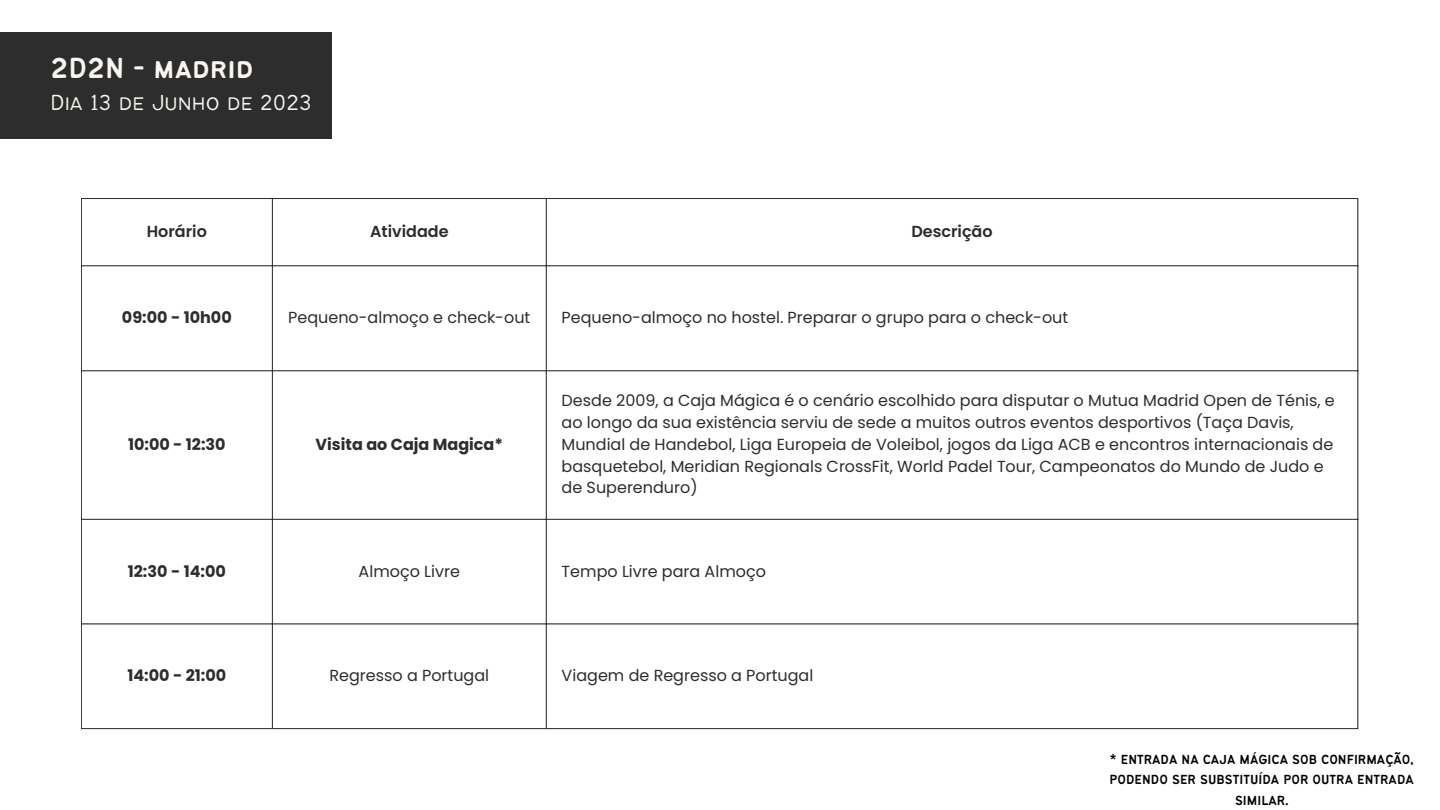
<style>
.page{position:relative;width:1440px;height:810px;background:#fff}
.page>*{position:absolute;margin:0;border:0;box-sizing:border-box;transform-origin:0 0}
.t1{font:32px "Bantayog";color:#f9f5f0}
.t2{font:300 24px "Bantayog";color:#f9f5f0}
.t3{font:16px/21.8px "Poppins";color:#2d2d2d}
.t4{font:700 16px "Poppins";color:#2d2d2d}
.t5{font:600 16px "Poppins";color:#2d2d2d}
.t6{font:14.5px/20.3px "Bantayog";color:#000;text-align:center}
</style>
<div class="page">
<div style="left:0;top:32px;width:332px;height:107px;background:#2d2d2d"></div>
<hr style="left:81px;top:199px;width:1px;height:529px;background:#2d2d2d">
<hr style="left:272px;top:199px;width:1px;height:529px;background:#2d2d2d">
<hr style="left:546px;top:199px;width:1px;height:529px;background:#2d2d2d">
<hr style="left:1358px;top:199px;width:1px;height:529px;background:#2d2d2d">
<hr style="left:81px;top:198px;width:1277px;height:1px;background:#2d2d2d">
<hr style="left:81px;top:265px;width:1277px;height:1px;background:#2d2d2d">
<hr style="left:81px;top:370px;width:1277px;height:1px;background:#2d2d2d">
<hr style="left:81px;top:519px;width:1277px;height:1px;background:#2d2d2d">
<hr style="left:81px;top:624px;width:1277px;height:1px;background:#2d2d2d">
<hr style="left:81px;top:728px;width:1277px;height:1px;background:#2d2d2d">
<h1 class="t1" style="left:51px;top:56px;width:205px">2D2N - madrid</h1>
<h2 class="t2" style="left:51px;top:93px;width:262px">Dia 13 de Junho de 2023</h2>
<p class="t5" style="left:147px;top:220px;width:62px">Horário</p>
<p class="t5" style="left:370px;top:220px;width:80px">Atividade</p>
<p class="t5" style="left:911px;top:220px;width:83px">Descrição</p>
<p class="t4" style="left:122px;top:306px;width:111px">09:00 - 10h00</p>
<p class="t3" style="left:288px;top:307px;width:244px">Pequeno-almoço e check-out</p>
<p class="t3" style="left:562px;top:307px;width:508px">Pequeno-almoço no hostel. Preparar o grupo para o check-out</p>
<p class="t4" style="left:128px;top:433px;width:99px">10:00 - 12:30</p>
<p class="t4" style="left:316px;top:433px;width:189px">Visita ao Caja Magica*</p>
<p class="t3" style="left:562px;top:390px;width:775px">Desde 2009, a Caja Mágica é o cenário escolhido para disputar o Mutua Madrid Open de Ténis, e ao longo da sua existência serviu de sede a muitos outros eventos desportivos (Taça Davis, Mundial de Handebol, Liga Europeia de Voleibol, jogos da Liga ACB e encontros internacionais de basquetebol, Meridian Regionals CrossFit, World Padel Tour, Campeonatos do Mundo de Judo e de Superenduro)</p>
<p class="t4" style="left:128px;top:560px;width:100px">12:30 - 14:00</p>
<p class="t3" style="left:359px;top:560px;width:103px">Almoço Livre</p>
<p class="t3" style="left:562px;top:560px;width:206px">Tempo Livre para Almoço</p>
<p class="t4" style="left:127px;top:665px;width:100px">14:00 - 21:00</p>
<p class="t3" style="left:329px;top:665px;width:161px">Regresso a Portugal</p>
<p class="t3" style="left:562px;top:665px;width:253px">Viagem de Regresso a Portugal</p>
<p class="t6" style="left:1110px;top:750px;width:306px">* ENTRADA NA CAJA MÁGICA SOB CONFIRMAÇÃO,<br>PODENDO SER SUBSTITUÍDA POR OUTRA ENTRADA<br>SIMILAR.</p>
</div>
